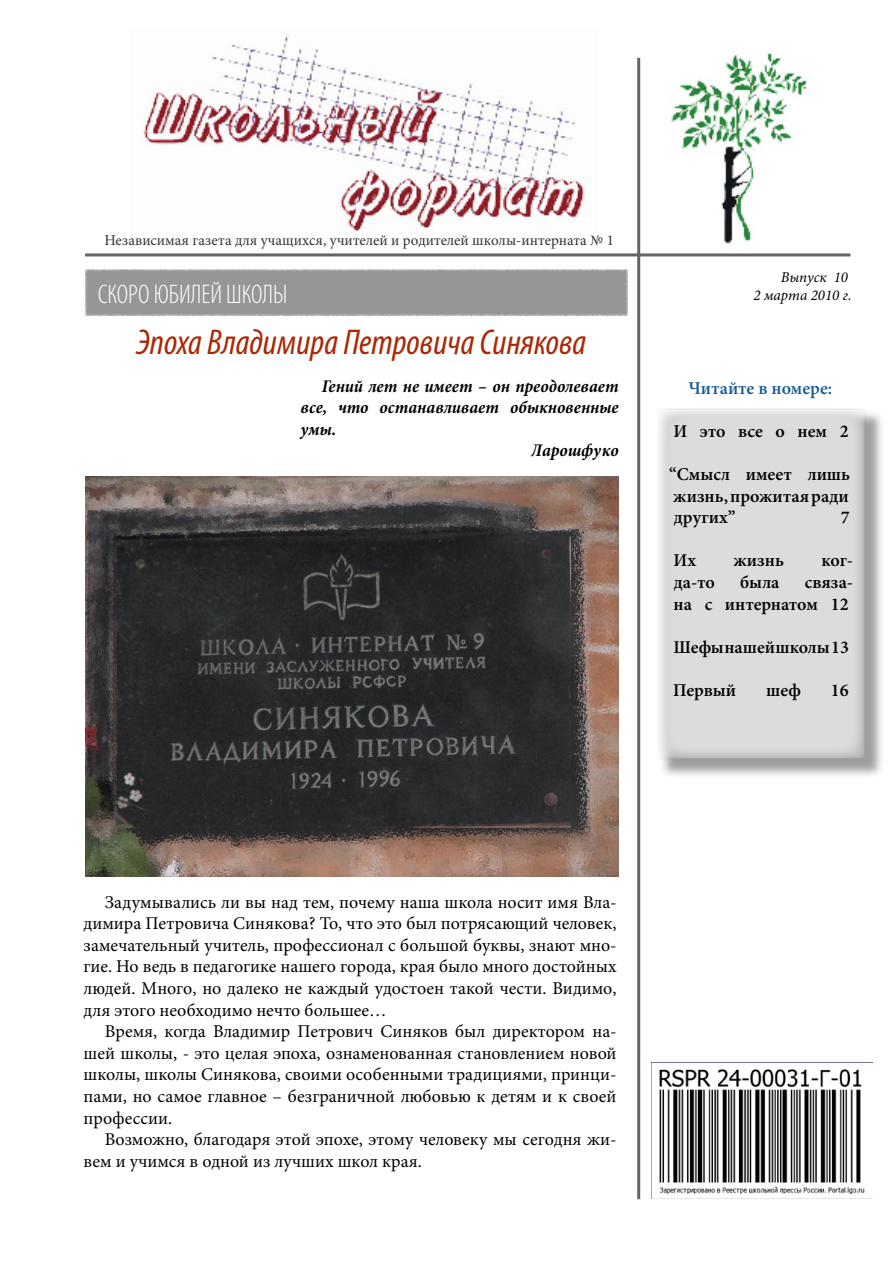
<style>
.page{position:relative;width:893px;height:1263px;background:#fff}
.page>*{position:absolute;margin:0;border:0;box-sizing:border-box;transform-origin:0 0}
.t1{font:italic condensed 36px "Myriad Pro";color:#aa2805}
.t2{font:300 condensed 27px "Myriad Pro";color:#fff}
.t3{font:18px/21.6px "Minion Pro";color:#000;text-align:justify}
.t4{font:600 18px/21.6px "Minion Pro";color:#000;text-align:justify}
.t5{font:italic 700 condensed 18px "Minion Pro";color:#000}
.t6{font:600 18px "Minion Pro";color:#165998}
.t7{font:15px "Minion Pro";color:#323232}
.t8{font:italic 15px/18px "Minion Pro";color:#000;text-align:right}
</style>
<div class="page">
<hr style="left:637px;top:58px;width:3px;height:1141px;background:#646464">
<hr style="left:85px;top:253px;width:765px;height:3px;background:#646464">
<div style="left:658px;top:409px;width:228px;height:370px;background:#7e7d82;opacity:.75"></div>
<div style="left:658px;top:409px;width:207px;height:350px;background:#dcdcdc"></div>
<div style="left:657px;top:408px;width:209px;height:352px;border:2px solid #969696"></div>
<img style="left:141px;top:34px;width:443px;height:198px">
<img style="left:671px;top:52px;width:136px;height:192px">
<div style="left:90px;top:275px;width:533px;height:36px;background:#969696"></div>
<div style="left:85px;top:269px;width:543px;height:47px;border:10px solid #969696"></div>
<img style="left:652px;top:1062px;width:221px;height:132px">
<img style="left:85px;top:476px;width:534px;height:400px">
<p class="t7" style="left:104px;top:230px;width:511px">Независимая газета для учащихся, учителей и родителей школы-интерната № 1</p>
<h2 class="t2" style="left:98px;top:278px;width:191px">СКОРО ЮБИЛЕЙ ШКОЛЫ</h2>
<h1 class="t1" style="left:137px;top:320px;width:451px">Эпоха Владимира Петровича Синякова</h1>
<p class="t5" style="left:322px;top:373px;width:298px">Гений лет не имеет – он преодолевает</p>
<p class="t5" style="left:300px;top:395px;width:320px">все, что останавливает обыкновенные</p>
<p class="t5" style="left:300px;top:416px;width:37px">умы.</p>
<p class="t5" style="left:532px;top:438px;width:89px">Ларошфуко</p>
<p class="t8" style="left:753px;top:268px;width:100px">Выпуск 10<br>2 марта 2010 г.</p>
<p class="t6" style="left:688px;top:377px;width:145px">Читайте в номере:</p>
<p class="t4" style="left:673px;top:421px;width:177px">И это все о нем 2</p>
<p class="t4" style="left:669px;top:464px;width:183px">“Смысл имеет лишь жизнь, прожитая ради других”</p>
<p class="t4" style="left:841px;top:507px;width:10px">7</p>
<p class="t4" style="left:673px;top:551px;width:24px">Их</p>
<p class="t4" style="left:733px;top:551px;width:52px">жизнь</p>
<p class="t4" style="left:821px;top:551px;width:33px">ког-</p>
<p class="t4" style="left:674px;top:572px;width:42px">да-то</p>
<p class="t4" style="left:740px;top:572px;width:41px">была</p>
<p class="t4" style="left:673px;top:572px;width:181px;text-align:right">связа-<br>на с интернатом 12</p>
<p class="t4" style="left:673px;top:637px;width:177px">Шефы нашей школы 13</p>
<p class="t4" style="left:673px;top:680px;width:64px">Первый</p>
<p class="t4" style="left:766px;top:680px;width:36px">шеф</p>
<p class="t4" style="left:831px;top:680px;width:19px">16</p>
<p class="t3" style="left:84px;top:891px;width:534px;text-indent:21px">Задумывались ли вы над тем, почему наша школа носит имя Вла&shy;димира Петровича Синякова? То, что это был потрясающий человек, замечательный учитель, профессионал с большой буквы, знают мно&shy;гие. Но ведь в педагогике нашего города, края было много достойных людей. Много, но далеко не каждый удостоен такой чести. Видимо, для этого необходимо нечто большее…</p>
<p class="t3" style="left:84px;top:1021px;width:534px;text-indent:21px">Время, когда Владимир Петрович Синяков был директором на&shy;шей школы, - это целая эпоха, ознаменованная становлением новой школы, школы Синякова, своими особенными традициями, принци&shy;пами, но самое главное – безграничной любовью к детям и к своей профессии.</p>
<p class="t3" style="left:84px;top:1129px;width:534px;text-indent:21px">Возможно, благодаря этой эпохе, этому человеку мы сегодня жи&shy;вем и учимся в одной из лучших школ края.</p>
</div>
